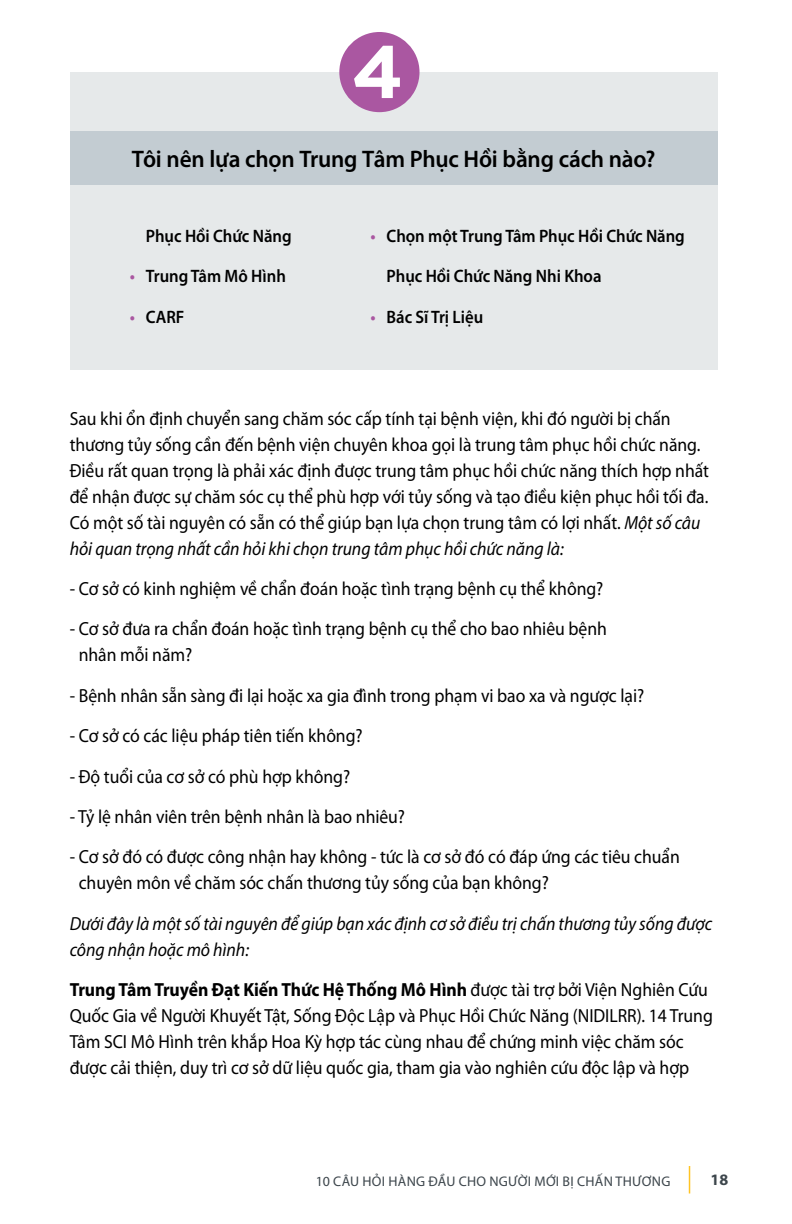
<style>
.page{position:relative;width:792px;height:1224px;background:#fff}
.page>*{position:absolute;margin:0;border:0;box-sizing:border-box;transform-origin:0 0}
.t1{font:700 74.2px "Gotham";color:#fff}
.t2{font:600 24px "Myriad Pro";letter-spacing:-.01em;color:#000}
.t3{font:19px/26px "Myriad Pro";letter-spacing:-.005em;color:#000;scale:.93 1}
.t4{font:italic 19px/26px "Myriad Pro";letter-spacing:-.005em;color:#000;scale:.93 1}
.t5{font:600 18px "Myriad Pro";letter-spacing:-.005em;color:#000;scale:.93 1}
.t6{font:700 16px "Myriad Pro";color:#3d464c}
.t7{font:14px "Myriad Pro";letter-spacing:.02em;color:#3d464c}
.s1{color:#aa57a1}
.s2{font-style:italic}
.s3{font-weight:700}
</style>
<div class="page">
<svg style="left:689px;top:1166px;width:1px;height:28px"></svg>
<div style="left:70px;top:72px;width:648px;height:298px;background:#e6e9ea"></div>
<div style="left:70px;top:131px;width:648px;height:54px;background:#c3ccd2"></div>
<div style="left:339px;top:32px;width:81px;height:80px;background:#aa57a1;border-radius:50%"></div>
<h1 class="t1" style="left:352px;top:23px;width:53px">4</h1>
<p class="t2" style="left:132px;top:143px;width:525px">Tôi nên lựa chọn Trung Tâm Phục Hồi bằng cách nào?</p>
<p class="t5" style="left:146px;top:224px;width:158px">Phục Hồi Chức Năng</p>
<p class="t5" style="left:130px;top:265px;width:169px"><span class="s1">•</span> Trung Tâm Mô Hình</p>
<p class="t5" style="left:130px;top:305px;width:60px"><span class="s1">•</span> CARF</p>
<p class="t5" style="left:371px;top:224px;width:339px"><span class="s1">•</span> Chọn một Trung Tâm Phục Hồi Chức Năng</p>
<p class="t5" style="left:387px;top:265px;width:233px">Phục Hồi Chức Năng Nhi Khoa</p>
<p class="t5" style="left:371px;top:305px;width:123px"><span class="s1">•</span> Bác Sĩ Trị Liệu</p>
<p class="t3" style="left:70px;top:405px;width:689px">Sau khi ổn định chuyển sang chăm sóc cấp tính tại bệnh viện, khi đó người bị chấn thương tủy sống cần đến bệnh viện chuyên khoa gọi là trung tâm phục hồi chức năng.<br>Điều rất quan trọng là phải xác định được trung tâm phục hồi chức năng thích hợp nhất để nhận được sự chăm sóc cụ thể phù hợp với tủy sống và tạo điều kiện phục hồi tối đa.<br>Có một số tài nguyên có sẵn có thể giúp bạn lựa chọn trung tâm có lợi nhất. <span class="s2">Một số câu hỏi quan trọng nhất cần hỏi khi chọn trung tâm phục hồi chức năng là:</span></p>
<p class="t3" style="left:70px;top:575px;width:575px">- Cơ sở có kinh nghiệm về chẩn đoán hoặc tình trạng bệnh cụ thể không?</p>
<p class="t3" style="left:79px;top:616px;width:569px;text-indent:-9px">- Cơ sở đưa ra chẩn đoán hoặc tình trạng bệnh cụ thể cho bao nhiêu bệnh nhân mỗi năm?</p>
<p class="t3" style="left:70px;top:682px;width:619px">- Bệnh nhân sẵn sàng đi lại hoặc xa gia đình trong phạm vi bao xa và ngược lại?</p>
<p class="t3" style="left:70px;top:723px;width:317px">- Cơ sở có các liệu pháp tiên tiến không?</p>
<p class="t3" style="left:70px;top:763px;width:303px">- Độ tuổi của cơ sở có phù hợp không?</p>
<p class="t3" style="left:70px;top:803px;width:362px">- Tỷ lệ nhân viên trên bệnh nhân là bao nhiêu?</p>
<p class="t3" style="left:79px;top:844px;width:648px;text-indent:-9px">- Cơ sở đó có được công nhận hay không - tức là cơ sở đó có đáp ứng các tiêu chuẩn chuyên môn về chăm sóc chấn thương tủy sống của bạn không?</p>
<p class="t4" style="left:70px;top:910px;width:692px">Dưới đây là một số tài nguyên để giúp bạn xác định cơ sở điều trị chấn thương tủy sống được công nhận hoặc mô hình:</p>
<p class="t3" style="left:70px;top:977px;width:693px"><span class="s3">Trung Tâm Truyền Đạt Kiến Thức Hệ Thống Mô Hình</span> được tài trợ bởi Viện Nghiên Cứu Quốc Gia về Người Khuyết Tật, Sống Độc Lập và Phục Hồi Chức Năng (NIDILRR). 14 Trung Tâm SCI Mô Hình trên khắp Hoa Kỳ hợp tác cùng nhau để chứng minh việc chăm sóc được cải thiện, duy trì cơ sở dữ liệu quốc gia, tham gia vào nghiên cứu độc lập và hợp</p>
<p class="t7" style="left:316px;top:1172px;width:356px">10 CÂU HỎI HÀNG ĐẦU CHO NGƯỜI MỚI BỊ CHẤN THƯƠNG</p>
<p class="t6" style="left:710px;top:1170px;width:19px">18</p>
</div>
